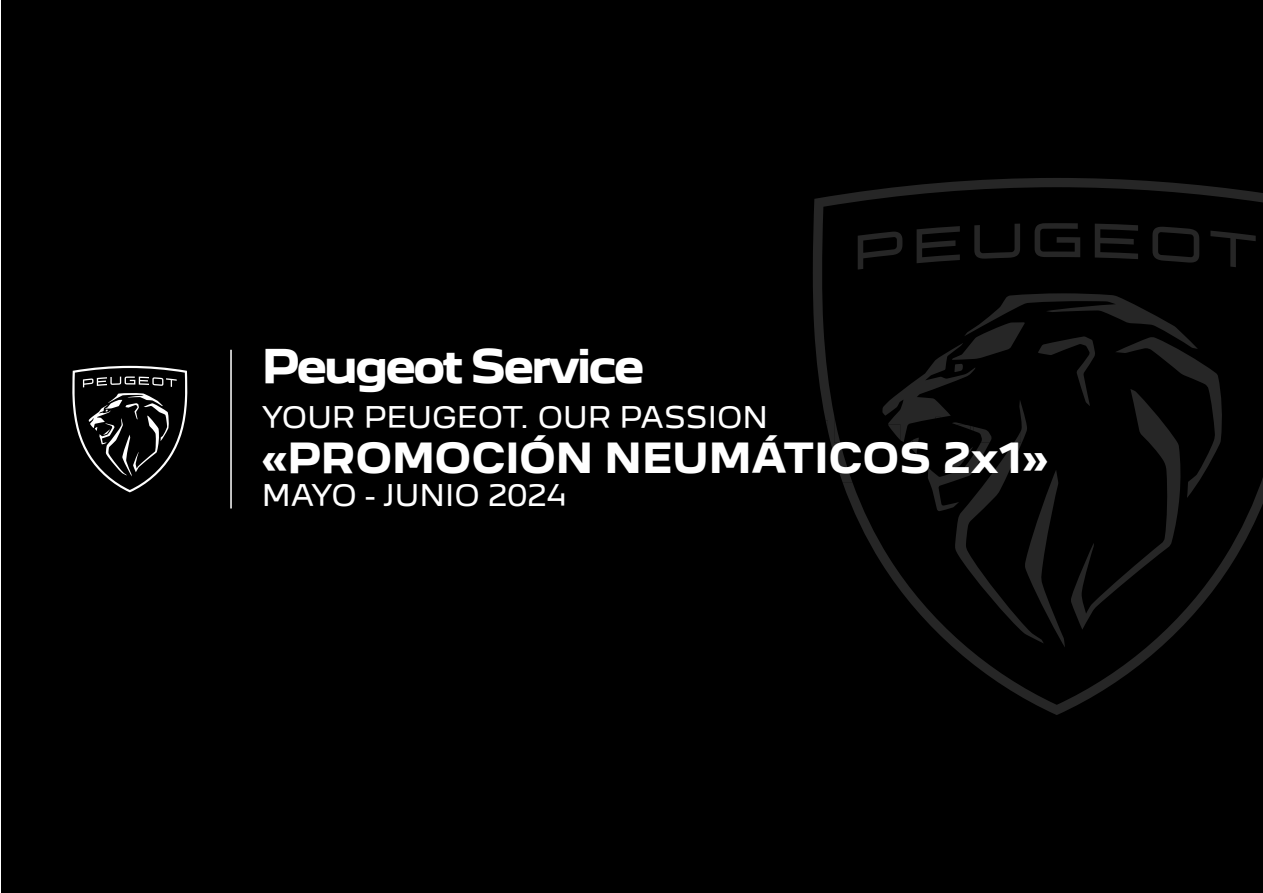
<style>
.page{position:relative;width:1263px;height:893px;background:#fff}
.page>*{position:absolute;margin:0;border:0;box-sizing:border-box;transform-origin:0 0}
.t1{font:700 42px "Peugeot New";letter-spacing:-.075em;color:#fff}
.t2{font:700 37.5px "Peugeot New";color:#fff}
.t3{font:27px "Peugeot New";color:#fff}
</style>
<div class="page">
<div style="left:2px;top:0;width:1261px;height:893px;background:#000"></div>
<svg style="left:813px;top:178px;width:450px;height:288px"></svg>
<svg style="left:826px;top:421px;width:2px;height:10px"></svg>
<svg style="left:834px;top:417px;width:6px;height:26px"></svg>
<svg style="left:842px;top:471px;width:421px;height:244px"></svg>
<svg style="left:837px;top:466px;width:15px;height:16px"></svg>
<svg style="left:72px;top:366px;width:116px;height:126px"></svg>
<hr style="left:230px;top:350px;width:2px;height:158px;background:#fff">
<h1 class="t1" style="left:262px;top:339px;width:384px">Peugeot Service</h1>
<p class="t3" style="left:262px;top:400px;width:508px">YOUR PEUGEOT. OUR PASSION</p>
<h2 class="t2" style="left:262px;top:433px;width:788px">«PROMOCIÓN NEUMÁTICOS 2x1»</h2>
<p class="t3" style="left:262px;top:477px;width:306px">MAYO - JUNIO 2024</p>
</div>
